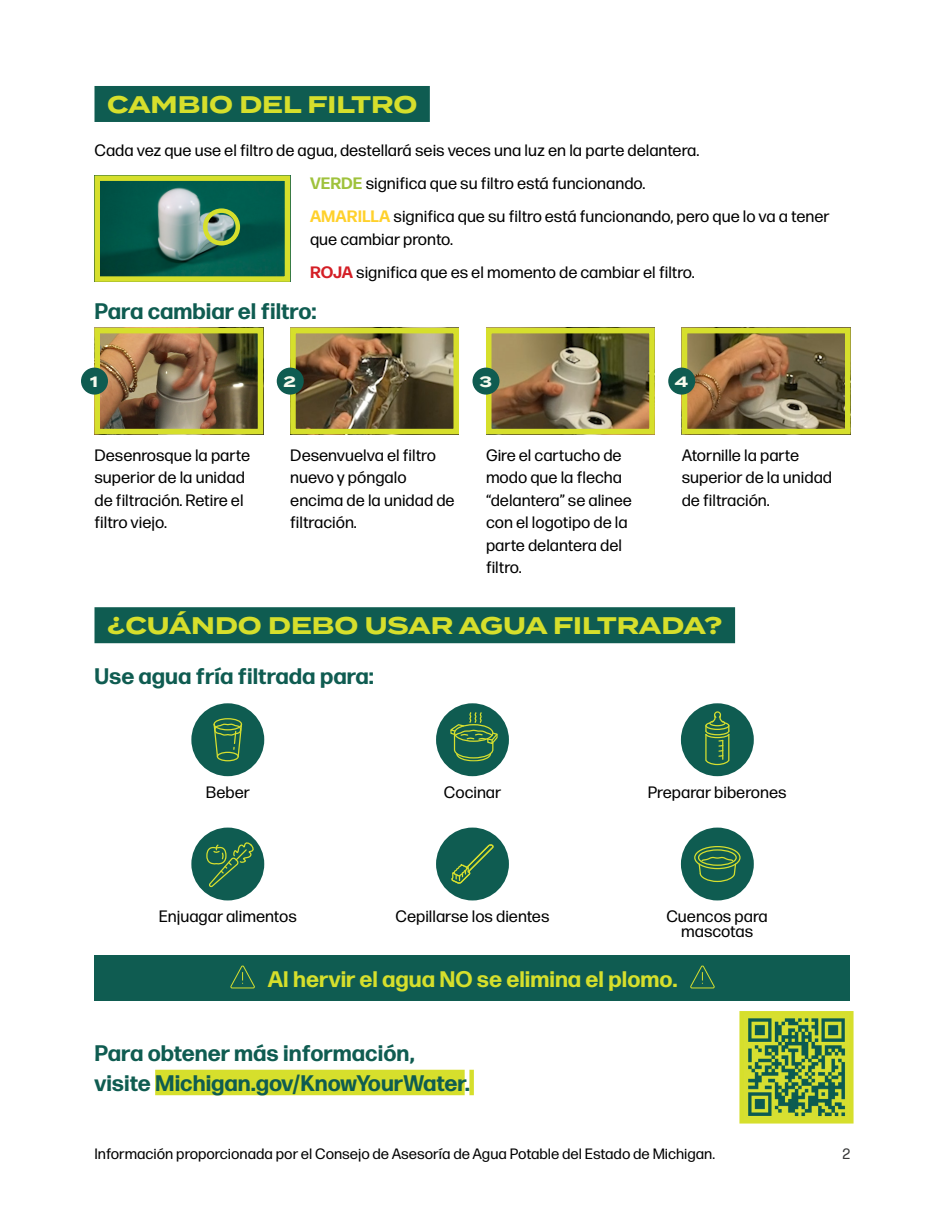
<style>
.page{position:relative;width:945px;height:1215px;background:#fff}
.page>*{position:absolute;margin:0;border:0;box-sizing:border-box;transform-origin:0 0}
.H4_Subheader{font:700 24px "Termina";color:#d6df2c}
.H5_Emphasis{font:700 22.5px/30px "Forma DJR Micro";color:#0f5c51}
.H5_Emphasis-2{font:700 22.5px "Forma DJR Micro";color:#d6df2c}
.Body{font:16.5px/22.5px "Forma DJR Micro";color:#000}
.t1{font:15px "Forma DJR Micro";color:#000}
.H4_Subheader-2{font:700 15px "Termina";color:#f7faee}
.t2{font:15px "Forma DJR Micro";color:#383939}
.s1{font-weight:700;color:#9fc23c}
.s2{font-weight:700;color:#ffd12c}
.s3{font-weight:700;color:#d41f26}
</style>
<div class="page">
<img style="left:101px;top:335px;width:155px;height:92px">
<div style="left:94px;top:328px;width:169px;height:106px;border:6px solid #d6df2c"></div>
<img style="left:297px;top:335px;width:155px;height:92px">
<div style="left:290px;top:328px;width:169px;height:106px;border:6px solid #d6df2c"></div>
<img style="left:493px;top:335px;width:155px;height:92px">
<div style="left:486px;top:328px;width:169px;height:106px;border:6px solid #d6df2c"></div>
<img style="left:689px;top:335px;width:154px;height:92px">
<div style="left:682px;top:328px;width:168px;height:106px;border:6px solid #d6df2c"></div>
<img style="left:101px;top:182px;width:182px;height:93px">
<div style="left:94px;top:175px;width:196px;height:107px;border:6px solid #d6df2c"></div>
<div style="left:191px;top:703px;width:73px;height:73px;background:#0f5c51;border-radius:50%"></div>
<div style="left:214px;top:718px;width:28px;height:12px;border:1px solid #d6df2f;border-radius:50%"></div>
<div style="left:217px;top:752px;width:22px;height:9px;border:1px solid #d6df2f;border-radius:50%"></div>
<svg style="left:213px;top:723px;width:30px;height:35px"></svg>
<div style="left:191px;top:828px;width:73px;height:72px;background:#0f5c51;border-radius:50%"></div>
<svg style="left:206px;top:842px;width:48px;height:45px"></svg>
<div style="left:436px;top:703px;width:73px;height:73px;background:#0f5c51;border-radius:50%"></div>
<svg style="left:450px;top:712px;width:48px;height:50px"></svg>
<div style="left:436px;top:828px;width:73px;height:72px;background:#0f5c51;border-radius:50%"></div>
<svg style="left:451px;top:844px;width:43px;height:40px"></svg>
<div style="left:681px;top:703px;width:73px;height:73px;background:#0f5c51;border-radius:50%"></div>
<svg style="left:705px;top:711px;width:25px;height:54px"></svg>
<div style="left:681px;top:828px;width:73px;height:72px;background:#0f5c51;border-radius:50%"></div>
<div style="left:698px;top:849px;width:39px;height:17px;border:1px solid #d6df2f;border-radius:50%"></div>
<div style="left:694px;top:846px;width:47px;height:23px;border:1px solid #d6df2f;border-radius:50%"></div>
<svg style="left:698px;top:856px;width:39px;height:26px"></svg>
<div style="left:203px;top:208px;width:37px;height:38px;border:4px solid #d6df2c;border-radius:50%"></div>
<svg style="left:739px;top:1011px;width:115px;height:113px;background:#88ac3e"></svg>
<div style="left:155px;top:1070px;width:310px;height:25px;background:#d6df2c"></div>
<div style="left:469px;top:1070px;width:5px;height:25px;background:#d6df2c"></div>
<div style="left:94px;top:86px;width:336px;height:36px;background:#0f5c51"></div>
<div style="left:94px;top:607px;width:641px;height:36px;background:#0f5c51"></div>
<div style="left:277px;top:368px;width:27px;height:27px;background:#0f5c51;border-radius:50%"></div>
<div style="left:81px;top:368px;width:27px;height:27px;background:#0f5c51;border-radius:50%"></div>
<div style="left:472px;top:368px;width:28px;height:27px;background:#0f5c51;border-radius:50%"></div>
<div style="left:668px;top:368px;width:27px;height:27px;background:#0f5c51;border-radius:50%"></div>
<div style="left:94px;top:956px;width:756px;height:45px;background:#0f5c51"></div>
<svg style="left:690px;top:965px;width:25px;height:24px"></svg>
<svg style="left:231px;top:965px;width:24px;height:24px"></svg>
<p class="H4_Subheader" style="left:107px;top:87px;width:312px">CAMBIO DEL FILTRO</p>
<p class="Body" style="left:94px;top:138px;width:606px">Cada vez que use el filtro de agua, destellará seis veces una luz en la parte delantera.</p>
<p class="Body" style="left:310px;top:172px;width:337px"><span class="s1">VERDE</span> significa que su filtro está funcionando.</p>
<p class="Body" style="left:310px;top:205px;width:521px"><span class="s2">AMARILLA</span> significa que su filtro está funcionando, pero que lo va a tener que cambiar pronto.</p>
<p class="Body" style="left:310px;top:261px;width:386px"><span class="s3">ROJA</span> significa que es el momento de cambiar el filtro.</p>
<p class="H5_Emphasis" style="left:94px;top:295px;width:224px">Para cambiar el filtro:</p>
<p class="H4_Subheader-2" style="left:90px;top:370px;width:9px">1</p>
<p class="H4_Subheader-2" style="left:284px;top:370px;width:14px">2</p>
<p class="H4_Subheader-2" style="left:479px;top:370px;width:14px">3</p>
<p class="H4_Subheader-2" style="left:675px;top:370px;width:15px">4</p>
<p class="Body" style="left:94px;top:443px;width:157px">Desenrosque la parte superior de la unidad de filtración. Retire el filtro viejo.</p>
<p class="Body" style="left:290px;top:443px;width:166px">Desenvuelva el filtro nuevo y póngalo encima de la unidad de filtración.</p>
<p class="Body" style="left:486px;top:443px;width:148px">Gire el cartucho de modo que la flecha “delantera” se alinee con el logotipo de la parte delantera del filtro.</p>
<p class="Body" style="left:682px;top:443px;width:152px">Atornille la parte superior de la unidad de filtración.</p>
<p class="H4_Subheader" style="left:107px;top:608px;width:617px">¿CUÁNDO DEBO USAR AGUA FILTRADA?</p>
<p class="H5_Emphasis" style="left:94px;top:661px;width:281px">Use agua fría filtrada para:</p>
<p class="Body" style="left:206px;top:780px;width:46px">Beber</p>
<p class="Body" style="left:444px;top:780px;width:59px">Cocinar</p>
<p class="Body" style="left:648px;top:780px;width:140px">Preparar biberones</p>
<p class="Body" style="left:666px;top:908px;width:103px;line-height:15px;text-align:center">Cuencos para mascotas</p>
<p class="H5_Emphasis-2" style="left:268px;top:964px;width:411px">Al hervir el agua NO se elimina el plomo.</p>
<p class="Body" style="left:395px;top:904px;width:156px">Cepillarse los dientes</p>
<p class="Body" style="left:159px;top:904px;width:140px">Enjuagar alimentos</p>
<p class="H5_Emphasis" style="left:94px;top:1037px;width:377px">Para obtener más información, visite Michigan.gov/KnowYourWater.</p>
<p class="t1" style="left:94px;top:1144px;width:622px">Información proporcionada por el Consejo de Asesoría de Agua Potable del Estado de Michigan.</p>
<p class="t2" style="left:843px;top:1144px;width:9px">2</p>
</div>
